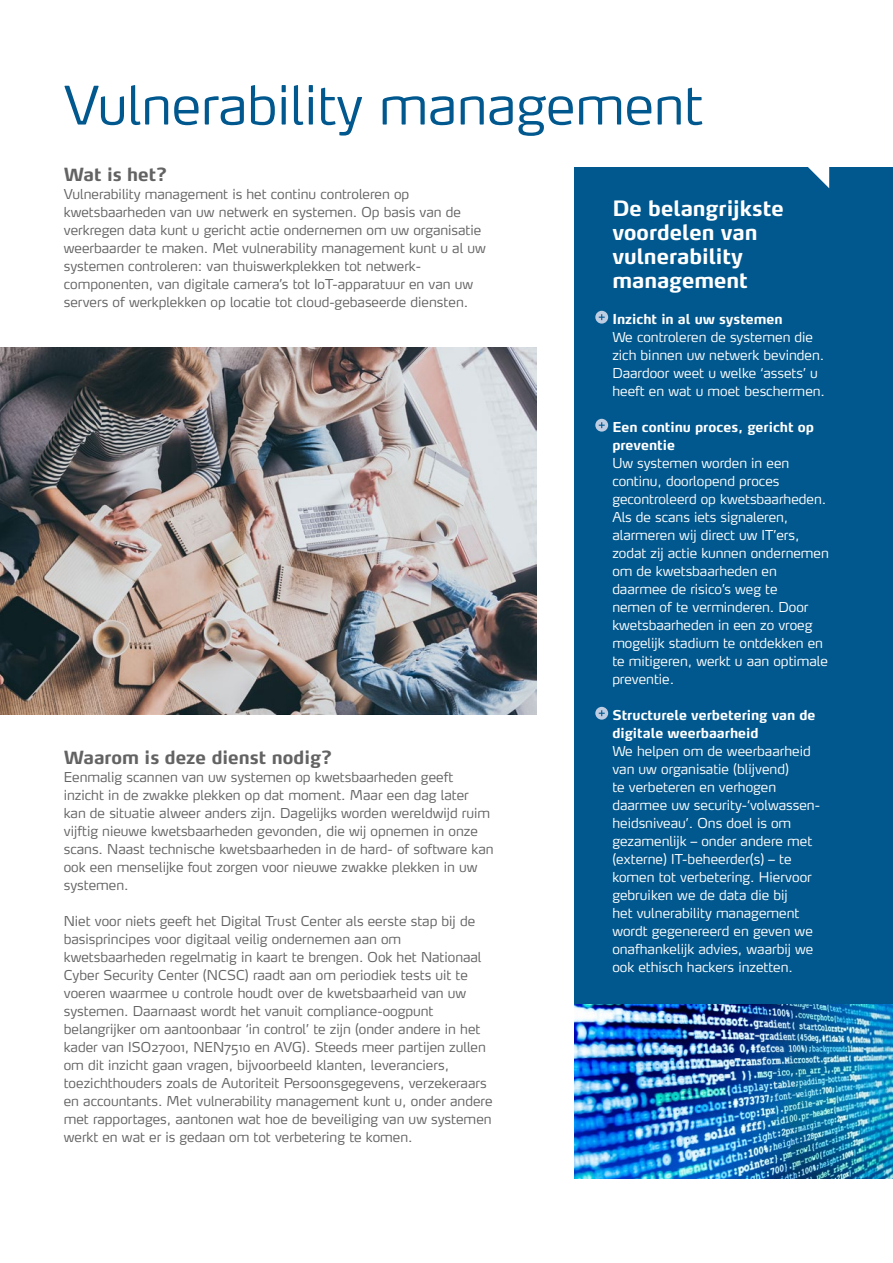
<style>
.page{position:relative;width:893px;height:1263px;background:#fff}
.page>*{position:absolute;margin:0;border:0;box-sizing:border-box;transform-origin:0 0}
.t1{font:300 52.5px "Max";color:#00588e}
.t2{font:700 21px/24px "Max";color:#fff}
.t3{font:700 18px "Max";color:#646363}
.t4{font:300 13.5px/18px "Max";color:#646363}
.t5{font:300 13.5px/18px "Max";color:#fff}
.t6{font:700 13.5px/18px "Max";color:#fff}
</style>
<div class="page">
<div style="left:574px;top:167px;width:319px;height:838px;background:#00588e"></div>
<svg style="left:595px;top:311px;width:13px;height:13px"></svg>
<svg style="left:595px;top:419px;width:13px;height:13px"></svg>
<svg style="left:595px;top:707px;width:13px;height:13px"></svg>
<svg style="left:808px;top:167px;width:21px;height:21px"></svg>
<img style="left:0;top:347px;width:537px;height:367px">
<img style="left:574px;top:1005px;width:319px;height:174px">
<h1 class="t1" style="left:64px;top:73px;width:641px">Vulnerability management</h1>
<h3 class="t3" style="left:64px;top:163px;width:105px">Wat is het?</h3>
<p class="t4" style="left:64px;top:185px;width:424px">Vulnerability management is het continu controleren op kwetsbaarheden van uw netwerk en systemen. Op basis van de verkregen data kunt u gericht actie ondernemen om uw organisatie weerbaarder te maken. Met vulnerability management kunt u al uw systemen controleren: van thuiswerkplekken tot netwerk-- componenten, van digitale camera’s tot IoT-apparatuur en van uw servers of werkplekken op locatie tot cloud-gebaseerde diensten.</p>
<h3 class="t3" style="left:64px;top:746px;width:270px">Waarom is deze dienst nodig?</h3>
<p class="t4" style="left:64px;top:768px;width:431px">Eenmalig scannen van uw systemen op kwetsbaarheden geeft inzicht in de zwakke plekken op dat moment. Maar een dag later kan de situatie alweer anders zijn. Dagelijks worden wereldwijd ruim vijftig nieuwe kwetsbaarheden gevonden, die wij opnemen in onze scans. Naast technische kwetsbaarheden in de hard- of software kan ook een menselijke fout zorgen voor nieuwe zwakke plekken in uw systemen.</p>
<p class="t4" style="left:64px;top:912px;width:430px">Niet voor niets geeft het Digital Trust Center als eerste stap bij de basisprincipes voor digitaal veilig ondernemen aan om kwetsbaarheden regelmatig in kaart te brengen. Ook het Nationaal Cyber Security Center (NCSC) raadt aan om periodiek tests uit te voeren waarmee u controle houdt over de kwetsbaarheid van uw systemen. Daarnaast wordt het vanuit compliance-oogpunt belangrijker om aantoonbaar ‘in control’ te zijn (onder andere in het kader van ISO27001, NEN7510 en AVG). Steeds meer partijen zullen om dit inzicht gaan vragen, bijvoorbeeld klanten, leveranciers, toezichthouders zoals de Autoriteit Persoonsgegevens, verzekeraars en accountants. Met vulnerability management kunt u, onder andere met rapportages, aantonen wat hoe de beveiliging van uw systemen werkt en wat er is gedaan om tot verbetering te komen.</p>
<h2 class="t2" style="left:612px;top:196px;width:173px">De belangrijkste voordelen van vulnerability management</h2>
<p class="t6" style="left:612px;top:310px;width:172px">Inzicht in al uw systemen</p>
<p class="t5" style="left:612px;top:328px;width:214px">We controleren de systemen die zich binnen uw netwerk bevinden.<br>Daardoor weet u welke ‘assets’ u heeft en wat u moet beschermen.</p>
<p class="t6" style="left:612px;top:418px;width:203px">Een continu proces, gericht op preventie</p>
<p class="t5" style="left:612px;top:454px;width:218px">Uw systemen worden in een continu, doorlopend proces gecontroleerd op kwetsbaarheden.<br>Als de scans iets signaleren, alarmeren wij direct uw IT’ers, zodat zij actie kunnen ondernemen om de kwetsbaarheden en daarmee de risico’s weg te<br>nemen of te verminderen. Door kwetsbaarheden in een zo vroeg mogelijk stadium te ontdekken en te mitigeren, werkt u aan optimale preventie.</p>
<p class="t6" style="left:612px;top:706px;width:205px">Structurele verbetering van de digitale weerbaarheid</p>
<p class="t5" style="left:612px;top:742px;width:208px">We helpen om de weerbaarheid van uw organisatie (blijvend)<br>te verbeteren en verhogen daarmee uw security-‘volwassen&shy;heidsniveau’. Ons doel is om gezamenlijk – onder andere met (externe) IT-beheerder(s) – te komen tot verbetering. Hiervoor gebruiken we de data die bij<br>het vulnerability management wordt gegenereerd en geven we onafhankelijk advies, waarbij we ook ethisch hackers inzetten.</p>
</div>
